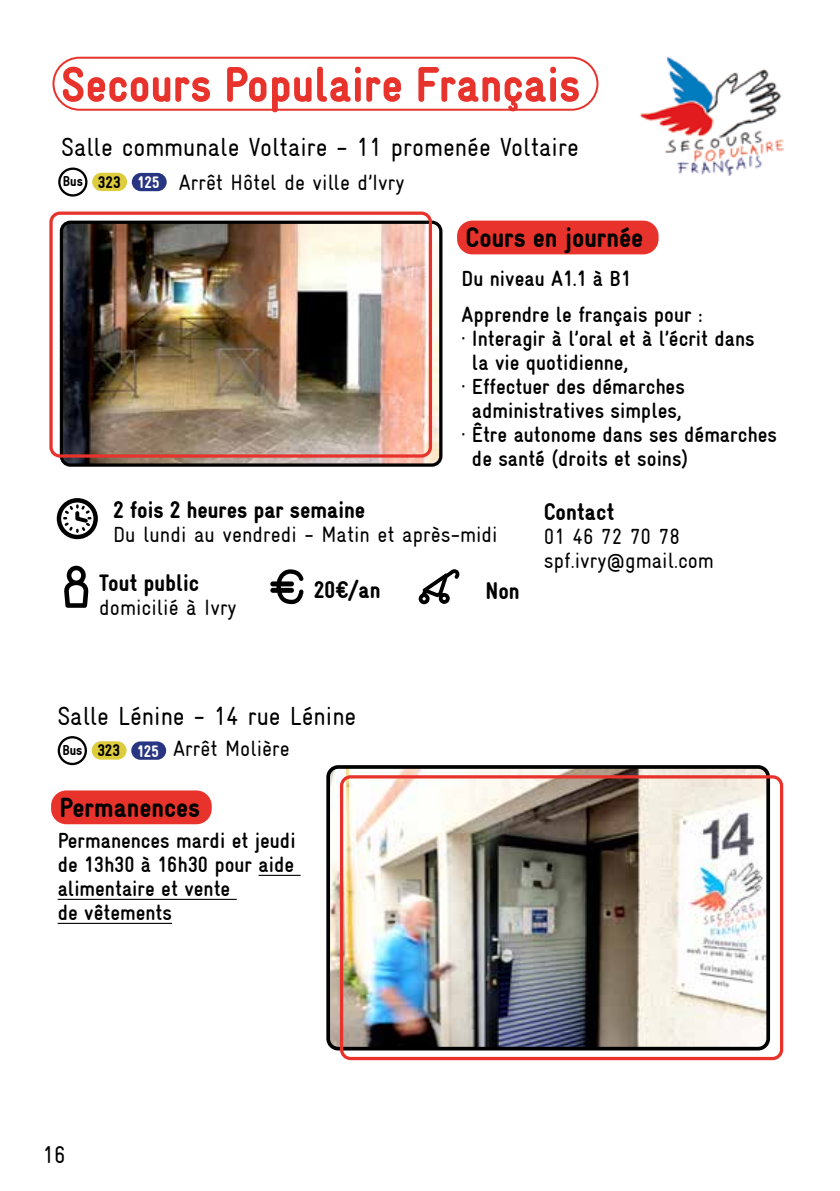
<style>
.page{position:relative;width:840px;height:1191px;background:#fff}
.page>*{position:absolute;margin:0;border:0;box-sizing:border-box;transform-origin:0 0}
.t1{font:900 condensed 50px "Gravur";color:#e7332c}
.t2{font:900 condensed 28px "Gravur";color:#000}
.t3{font:condensed 26px "Gravur";color:#000}
.t4{font:900 condensed 24px "Gravur";color:#000}
.t5{font:condensed 24px "Gravur";color:#000}
.t6{font:700 condensed 22px/24px "Gravur";color:#000}
.t7{font:condensed 22px/24px "Gravur";color:#000}
.t8{font:900 condensed 14.6px "Gravur";color:#000}
.s1{font-size:16.8px}
.s2{font-size:16.8px;color:#fff}
.s3{font-weight:900;font-size:14.6px}
.s4{font-weight:900;font-size:16.8px}
.s5{font-weight:900;font-size:16.8px;color:#fff}
</style>
<div class="page">
<img style="left:64px;top:222px;width:376px;height:241px">
<div style="left:60px;top:221px;width:382px;height:246px;border:3px solid #000;border-radius:9px"></div>
<svg style="left:418px;top:569px;width:41px;height:35px"></svg>
<svg style="left:57px;top:498px;width:41px;height:41px"></svg>
<svg style="left:270px;top:569px;width:33px;height:35px"></svg>
<svg style="left:64px;top:565px;width:24px;height:43px"></svg>
<div style="left:52px;top:57px;width:546px;height:54px;border:2px solid #e7332c;border-radius:26px"></div>
<div style="left:457px;top:221px;width:201px;height:33px;background:#e7332c;border-radius:15px"></div>
<img style="left:639px;top:57px;width:145px;height:119px">
<div style="left:49px;top:211px;width:383px;height:246px;border:3px solid #e7332c;border-radius:9px"></div>
<div style="left:58px;top:167px;width:29px;height:30px;border:2px solid #000;border-radius:50%"></div>
<div style="left:92px;top:173px;width:35px;height:18px;background:#ddcc3b;border-radius:9px"></div>
<div style="left:132px;top:173px;width:34px;height:18px;background:#283583;border-radius:9px"></div>
<hr style="left:258px;top:874px;width:42px;height:2px;background:#000">
<hr style="left:58px;top:898px;width:179px;height:2px;background:#000">
<hr style="left:58px;top:922px;width:114px;height:2px;background:#000">
<div style="left:58px;top:736px;width:29px;height:29px;border:2px solid #000;border-radius:50%"></div>
<div style="left:92px;top:741px;width:34px;height:18px;background:#ddcc3b;border-radius:9px"></div>
<div style="left:131px;top:741px;width:35px;height:18px;background:#283583;border-radius:9px"></div>
<img style="left:331px;top:770px;width:436px;height:278px">
<div style="left:326px;top:765px;width:443px;height:285px;border:4px solid #000;border-radius:10px"></div>
<div style="left:51px;top:790px;width:160px;height:34px;background:#e7332c;border-radius:15px"></div>
<div style="left:340px;top:775px;width:442px;height:285px;border:3px solid #e7332c;border-radius:9px"></div>
<h1 class="t1" style="left:61px;top:57px;width:520px">Secours Populaire Français</h1>
<p class="t3" style="left:61px;top:132px;width:519px">Salle communale Voltaire - 11 promenée Voltaire</p>
<p class="t7" style="left:179px;top:170px;width:227px">Arrêt Hôtel de ville d’Ivry</p>
<p class="t8" style="left:63px;top:173px;width:98px">Bus <span class="s1">323</span> <span class="s2">125</span></p>
<p class="t2" style="left:465px;top:222px;width:179px">Cours en journée</p>
<p class="t6" style="left:461px;top:260px;width:242px;line-height:36px">Du niveau A1.1 à B1<br>Apprendre le français pour :</p>
<p class="t6" style="left:461px;top:326px;width:294px">· Interagir à l’oral et à l’écrit dans</p>
<p class="t6" style="left:471px;top:350px;width:158px">la vie quotidienne,</p>
<p class="t6" style="left:461px;top:374px;width:225px">· Effectuer des démarches</p>
<p class="t6" style="left:471px;top:398px;width:211px">administratives simples,</p>
<p class="t6" style="left:461px;top:422px;width:317px">· Être autonome dans ses démarches</p>
<p class="t6" style="left:471px;top:446px;width:218px">de santé (droits et soins)</p>
<p class="t4" style="left:113px;top:496px;width:254px">2 fois 2 heures par semaine</p>
<p class="t7" style="left:113px;top:522px;width:386px">Du lundi au vendredi - Matin et après-midi</p>
<p class="t4" style="left:99px;top:570px;width:101px">Tout public</p>
<p class="t7" style="left:99px;top:596px;width:139px">domicilié à Ivry</p>
<p class="t4" style="left:313px;top:576px;width:68px">20€/an</p>
<p class="t4" style="left:485px;top:578px;width:36px">Non</p>
<p class="t4" style="left:543px;top:498px;width:72px">Contact</p>
<p class="t7" style="left:543px;top:524px;width:172px">01 46 72 70 78 spf.ivry@gmail.com</p>
<p class="t3" style="left:57px;top:702px;width:300px">Salle Lénine - 14 rue Lénine</p>
<p class="t7" style="left:62px;top:736px;width:229px"><span class="s3">Bus</span> <span class="s4">323</span> <span class="s5">125</span> Arrêt Molière</p>
<p class="t2" style="left:60px;top:791px;width:142px">Permanences</p>
<p class="t6" style="left:58px;top:828px;width:239px">Permanences mardi et jeudi de 13h30 à 16h30 pour aide alimentaire et vente<br>de vêtements</p>
<p class="t5" style="left:43px;top:1140px;width:25px">16</p>
</div>
